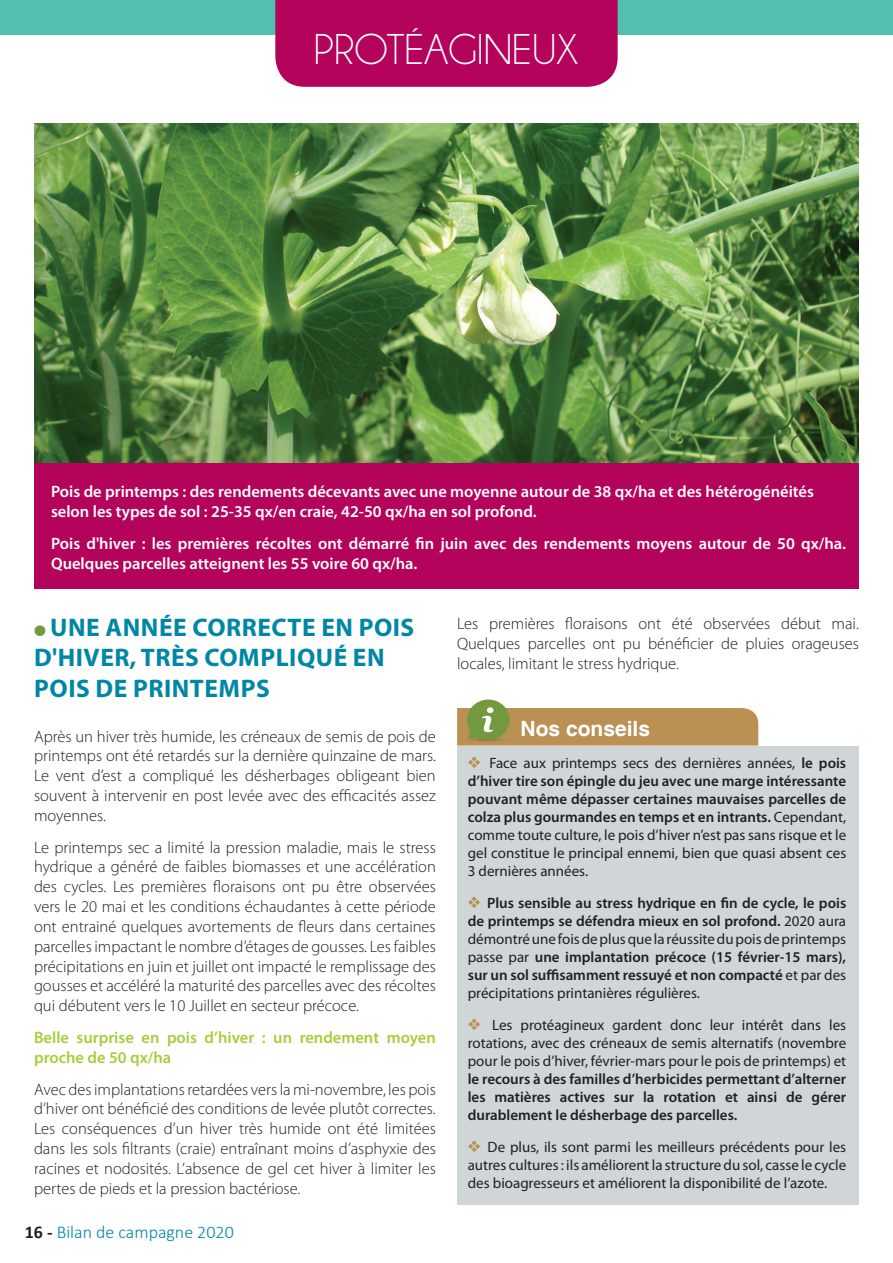
<style>
.page{position:relative;width:893px;height:1263px;background:#fff}
.page>*{position:absolute;margin:0;border:0;box-sizing:border-box;transform-origin:0 0}
.t1{font:43.5px "Champagne&Limousines";color:#fff}
.t2{font:700 25.5px/30.6px "Myriad Pro";letter-spacing:.02em;color:#0087a5}
.t3{font:700 21px "Helvetica";color:#fff}
.t4{font:300 18px "Calibri";color:#0087a5}
.t5{font:300 16.5px/19.8px "Myriad Pro";color:#231f20;text-align:justify}
.t6{font:600 16.5px/19.8px "Myriad Pro";color:#fff}
.t7{font:600 16.5px/19.8px "Myriad Pro";color:#a6ce39}
.t8{font:15px/18px "Myriad Pro";color:#231f20;text-align:justify}
.t9{font:600 15px/18px "Myriad Pro";color:#231f20;text-align:justify}
.s1{color:#72993d}
.s2{font-weight:700;color:#231f20}
.s3{color:#ba9053}
.s4{font-weight:600}
.s5{font-weight:400}
</style>
<div class="page">
<div style="left:0;top:0;width:893px;height:34px;background:#52c0ae"></div>
<div style="left:275px;top:0;width:343px;height:87px;background:#b4035b"></div>
<div style="left:457px;top:746px;width:402px;height:458px;background:#d0d5d8"></div>
<svg style="left:457px;top:699px;width:301px;height:47px"></svg>
<img style="left:34px;top:123px;width:825px;height:340px">
<div style="left:34px;top:463px;width:825px;height:126px;background:#b4035b"></div>
<h1 class="t1" style="left:314px;top:28px;width:183px">PROTÉAGINEU</h1>
<h1 class="t1" style="left:556px;top:28px;width:23px">X</h1>
<p class="t6" style="left:51px;top:481px;width:764px">Pois de printemps : des rendements décevants avec une moyenne autour de 38 qx/ha et des hétérogénéités selon les types de sol : 25-35 qx/en craie, 42-50 qx/ha en sol profond.</p>
<p class="t6" style="left:51px;top:533px;width:797px">Pois d'hiver : les premières récoltes ont démarré fin juin avec des rendements moyens autour de 50 qx/ha.<br>Quelques parcelles atteignent les 55 voire 60 qx/ha.</p>
<h2 class="t2" style="left:34px;top:611px;width:382px"><span class="s1">●</span> UNE ANNÉE CORRECTE EN POIS<br>D'HIVER, TRÈS COMPLIQUÉ EN<br>POIS DE PRINTEMPS</h2>
<p class="t5" style="left:34px;top:726px;width:403px">Après un hiver très humide, les créneaux de semis de pois de printemps ont été retardés sur la dernière quinzaine de mars.<br>Le vent d’est a compliqué les désherbages obligeant bien souvent à intervenir en post levée avec des efficacités assez moyennes.</p>
<p class="t5" style="left:34px;top:837px;width:403px">Le printemps sec a limité la pression maladie, mais le stress hydrique a généré de faibles biomasses et une accélération des cycles. Les premières floraisons ont pu être observées vers le 20 mai et les conditions échaudantes à cette période ont entrainé quelques avortements de fleurs dans certaines parcelles impactant le nombre d’étages de gousses. Les faibles précipitations en juin et juillet ont impacté le remplissage des gousses et accéléré la maturité des parcelles avec des récoltes qui débutent vers le 10 Juillet en secteur précoce.</p>
<p class="t7" style="left:34px;top:1027px;width:403px">Belle surprise en pois d’hiver : un rendement moyen proche de 50 qx/ha</p>
<p class="t5" style="left:34px;top:1079px;width:403px">Avec des implantations retardées vers la mi-novembre, les pois d’hiver ont bénéficié des conditions de levée plutôt correctes.<br>Les conséquences d’un hiver très humide ont été limitées dans les sols filtrants (craie) entraînant moins d’asphyxie des racines et nodosités. L’absence de gel cet hiver à limiter les pertes de pieds et la pression bactériose.</p>
<p class="t4" style="left:25px;top:1221px;width:210px"><span class="s2">16 -</span> Bilan de campagne 2020</p>
<p class="t5" style="left:457px;top:613px;width:403px">Les premières floraisons ont été observées début mai.<br>Quelques parcelles ont pu bénéficier de pluies orageuses locales, limitant le stress hydrique.</p>
<p class="t3" style="left:521px;top:716px;width:131px">Nos conseils</p>
<p class="t8" style="left:468px;top:754px;width:380px"><span class="s3">❖</span> Face aux printemps secs des dernières années, <span class="s4">le pois d’hiver tire son épingle du jeu avec une marge intéressante pouvant même dépasser certaines mauvaises parcelles de colza plus gourmandes en temps et en intrants.</span> Cependant, comme toute culture, le pois d’hiver n’est pas sans risque et le gel constitue le principal ennemi, bien que quasi absent ces 3 dernières années.</p>
<p class="t9" style="left:468px;top:894px;width:380px"><span class="s3">❖</span> Plus sensible au stress hydrique en fin de cycle, le pois de printemps se défendra mieux en sol profond. <span class="s5">2020 aura démontré une fois de plus que la réussite du pois de printemps passe par</span> une implantation précoce (15 février-15 mars), sur un sol suffisamment ressuyé et non compacté <span class="s5">et par des précipitations printanières régulières.</span></p>
<p class="t8" style="left:468px;top:1016px;width:380px"><span class="s3">❖</span> Les protéagineux gardent donc leur intérêt dans les rotations, avec des créneaux de semis alternatifs (novembre pour le pois d’hiver, février-mars pour le pois de printemps) et</p>
<p class="t9" style="left:468px;top:1070px;width:380px">le recours à des familles d’herbicides permettant d’alterner les matières actives sur la rotation et ainsi de gérer durablement le désherbage des parcelles.</p>
<p class="t8" style="left:468px;top:1137px;width:380px"><span class="s3">❖</span> De plus, ils sont parmi les meilleurs précédents pour les autres cultures : ils améliorent la structure du sol, casse le cycle des bioagresseurs et améliorent la disponibilité de l’azote.</p>
</div>
